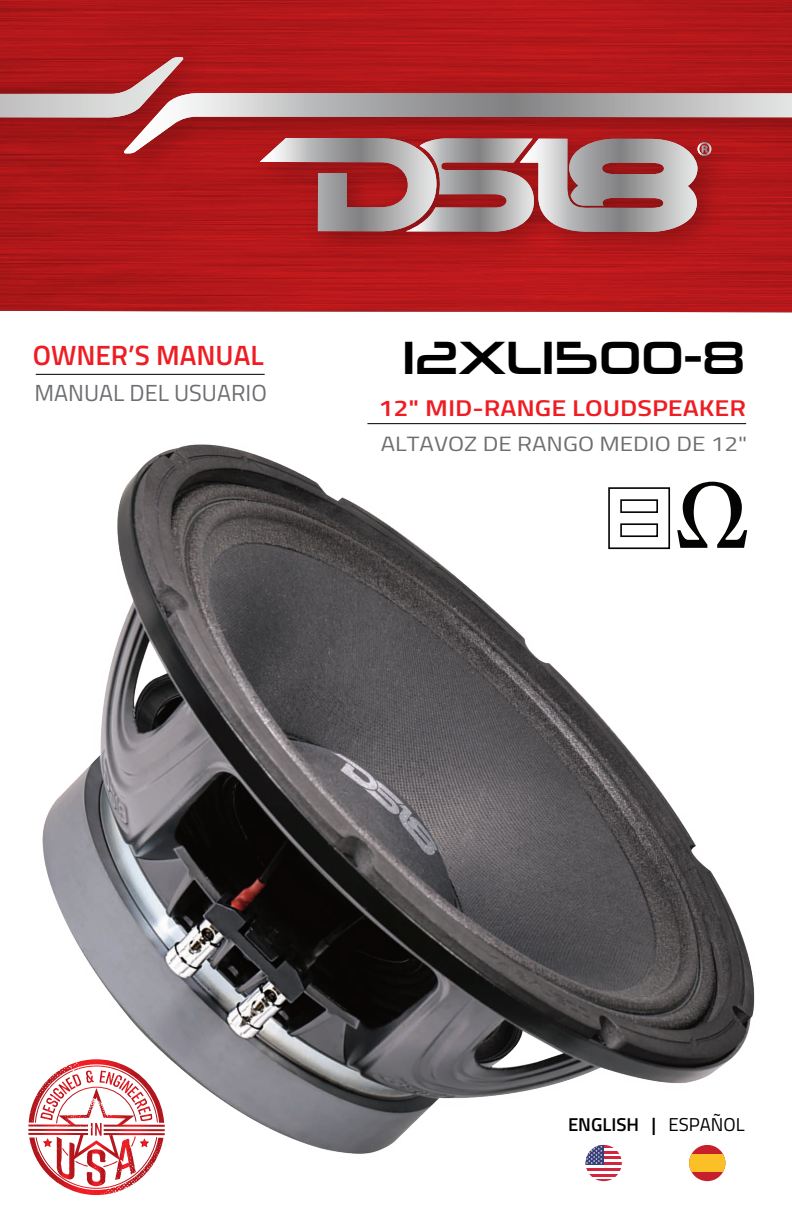
<style>
.page{position:relative;width:792px;height:1224px;background:#fff}
.page>*{position:absolute;margin:0;border:0;box-sizing:border-box;transform-origin:0 0}
.t1{font:47.2px "Neuropolitical Rg";color:#000}
.t2{font:600 27.8px "Titillium Web";color:#ee1d23}
.t3{font:23.2px "Titillium Web";color:#6d6e71}
.t4{font:600 22.8px "Titillium Web";color:#ee1d23;scale:1.17 1}
.t5{font:20.6px "Titillium Web";color:#6d6e71;scale:1.17 1}
.t6{font:600 18.6px "Titillium Web";color:#000}
.s1{font-weight:400}
</style>
<div class="page">
<svg style="left:0;top:0;width:792px;height:312px;background:#b3191b"></svg>
<img style="left:0;top:34px;width:792px;height:236px">
<svg style="left:260px;top:153px;width:451px;height:79px;background:#ac797a"></svg>
<svg style="left:124px;top:93px;width:668px;height:60px;background:#ad6b6d"></svg>
<svg style="left:0;top:57px;width:184px;height:60px;background:#b96364"></svg>
<img style="left:28px;top:373px;width:727px;height:822px">
<hr style="left:36px;top:374px;width:229px;height:1px;background:#040503">
<hr style="left:368px;top:423px;width:378px;height:1px;background:#040503">
<h2 class="t2" style="left:33px;top:335px;width:232px">OWNER’S MANUAL</h2>
<p class="t3" style="left:34px;top:376px;width:234px">MANUAL DEL USUARIO</p>
<h1 class="t1" style="left:402px;top:328px;width:344px">12XL1500-8</h1>
<p class="t4" style="left:378px;top:391px;width:316px">12" MID-RANGE LOUDSPEAKER</p>
<p class="t5" style="left:381px;top:429px;width:315px">ALTAVOZ DE RANGO MEDIO DE 12"</p>
<p class="t6" style="left:568px;top:1110px;width:178px">ENGLISH | <span class="s1">ESPAÑOL</span></p>
</div>
